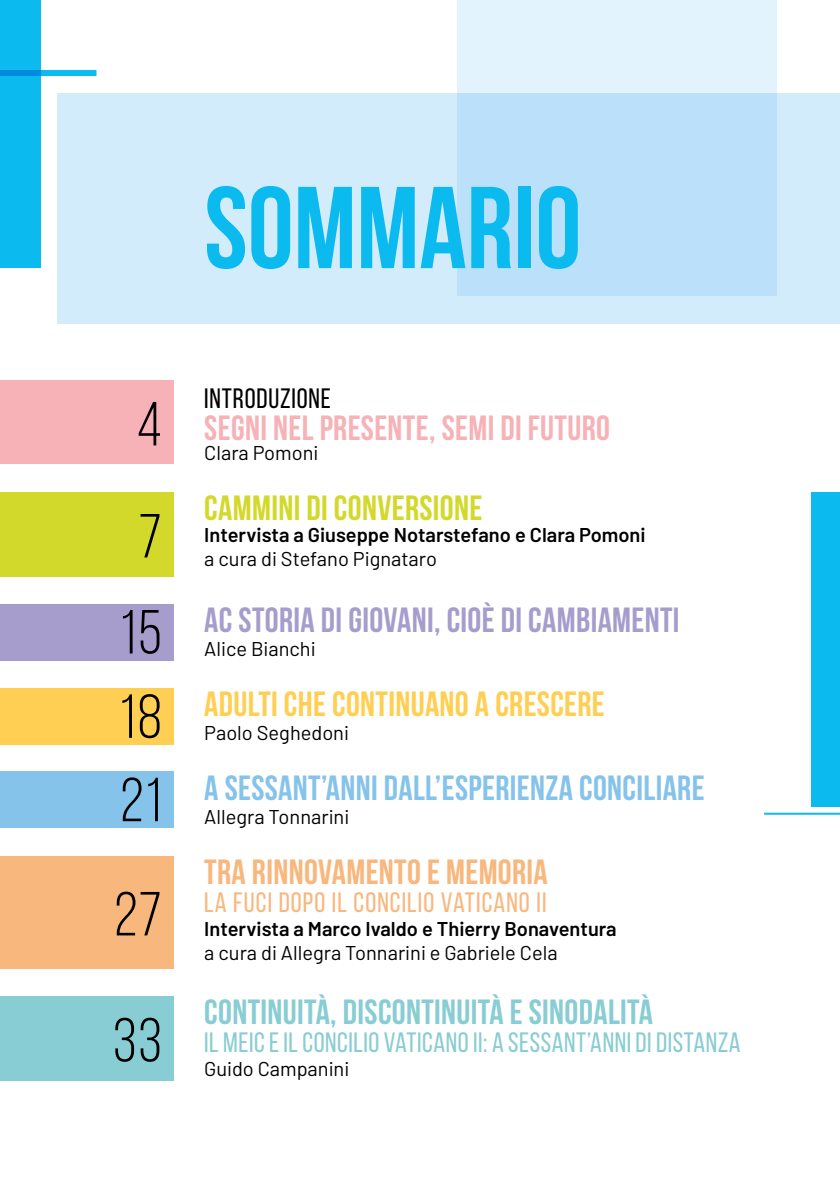
<style>
.page{position:relative;width:840px;height:1191px;background:#fff}
.page>*{position:absolute;margin:0;border:0;box-sizing:border-box;transform-origin:0 0}
.t1{font:700 116px "Bebas Neue";color:#0bbbef}
.t2{font:62px/112px "Bebas Neue";color:#000}
.t3{font:700 35px "Bebas Neue";letter-spacing:.01em;color:#86c3eb}
.t4{font:700 35px "Bebas Neue";letter-spacing:.01em;color:#a69dcd}
.t5{font:700 35px "Bebas Neue";letter-spacing:.01em;color:#88cdd3}
.t6{font:700 35px "Bebas Neue";letter-spacing:.01em;color:#fecf53}
.t7{font:700 35px "Bebas Neue";letter-spacing:.01em;color:#f6b2b6}
.t8{font:700 35px "Bebas Neue";letter-spacing:.01em;color:#f8b77d}
.t9{font:700 35px "Bebas Neue";letter-spacing:.01em;color:#d3d92b}
.t10{font:28px "Bebas Neue";letter-spacing:.02em;color:#88cdd3}
.t11{font:28px "Bebas Neue";letter-spacing:.04em;color:#f8b77d}
.t12{font:28px "Bebas Neue";letter-spacing:.03em;color:#000}
.t13{font:20px "Barlow";color:#000}
.t14{font:600 20px "Barlow";color:#000}
.s1{font-weight:400;font-size:62px;color:#000}
</style>
<div class="page">
<div style="left:810px;top:492px;width:29px;height:314px;background:#0bbbef"></div>
<hr style="left:763px;top:812px;width:76px;height:2px;background:#0bbbef">
<div style="left:0;top:70px;width:96px;height:6px;background:#0bbbef"></div>
<div style="left:0;top:0;width:40px;height:268px;background:#0bbbef"></div>
<div style="left:57px;top:94px;width:782px;height:230px;background:#d2ecfc"></div>
<svg style="left:457px;top:0;width:319px;height:296px;background:#c6e5fa"></svg>
<div style="left:0;top:380px;width:173px;height:84px;background:#f6b2b6"></div>
<div style="left:0;top:492px;width:173px;height:84px;background:#d3d92b"></div>
<div style="left:0;top:604px;width:173px;height:56px;background:#a69dcd"></div>
<div style="left:0;top:688px;width:173px;height:56px;background:#fecf53"></div>
<div style="left:0;top:772px;width:173px;height:56px;background:#86c3eb"></div>
<div style="left:0;top:856px;width:173px;height:112px;background:#f8b77d"></div>
<div style="left:0;top:996px;width:173px;height:84px;background:#88cdd3"></div>
<h1 class="t1" style="left:204px;top:164px;width:378px">SOMMARIO</h1>
<h3 class="t12" style="left:204px;top:383px;width:128px">INTRODUZIONE</h3>
<h3 class="t7" style="left:204px;top:409px;width:407px">SEGNI NEL PRESENTE, SEMI DI FUTURO</h3>
<p class="t13" style="left:204px;top:440px;width:116px">Clara Pomoni</p>
<h2 class="t2" style="left:137px;top:368px;width:26px">4<br>7</h2>
<h3 class="t9" style="left:204px;top:489px;width:279px">CAMMINI DI CONVERSIONE</h3>
<p class="t14" style="left:204px;top:522px;width:442px">Intervista a Giuseppe Notarstefano e Clara Pomoni</p>
<p class="t13" style="left:204px;top:546px;width:234px">a cura di Stefano Pignataro</p>
<h3 class="t4" style="left:119px;top:601px;width:562px"><span class="s1">15</span> AC STORIA DI GIOVANI, CIOÈ DI CAMBIAMENTI</h3>
<p class="t13" style="left:204px;top:636px;width:113px">Alice Bianchi</p>
<h3 class="t6" style="left:118px;top:685px;width:487px"><span class="s1">18</span> ADULTI CHE CONTINUANO A CRESCERE</h3>
<p class="t13" style="left:204px;top:720px;width:146px">Paolo Seghedoni</p>
<h3 class="t3" style="left:120px;top:769px;width:585px"><span class="s1">21</span> A SESSANT’ANNI DALL’ESPERIENZA CONCILIARE</h3>
<p class="t13" style="left:204px;top:804px;width:146px">Allegra Tonnarini</p>
<h2 class="t2" style="left:114px;top:857px;width:49px">27</h2>
<h2 class="t2" style="left:113px;top:983px;width:50px">33</h2>
<h3 class="t8" style="left:204px;top:853px;width:345px">TRA RINNOVAMENTO E MEMORIA</h3>
<h3 class="t11" style="left:204px;top:887px;width:343px">LA FUCI DOPO IL CONCILIO VATICANO II</h3>
<p class="t14" style="left:204px;top:916px;width:413px">Intervista a Marco Ivaldo e Thierry Bonaventura</p>
<p class="t13" style="left:204px;top:940px;width:354px">a cura di Allegra Tonnarini e Gabriele Cela</p>
<h3 class="t5" style="left:204px;top:993px;width:450px">CONTINUITÀ, DISCONTINUITÀ E SINODALITÀ</h3>
<h3 class="t10" style="left:204px;top:1027px;width:537px">IL MEIC E IL CONCILIO VATICANO II: A SESSANT’ANNI DI DISTANZA</h3>
<p class="t13" style="left:204px;top:1056px;width:146px">Guido Campanini</p>
</div>
